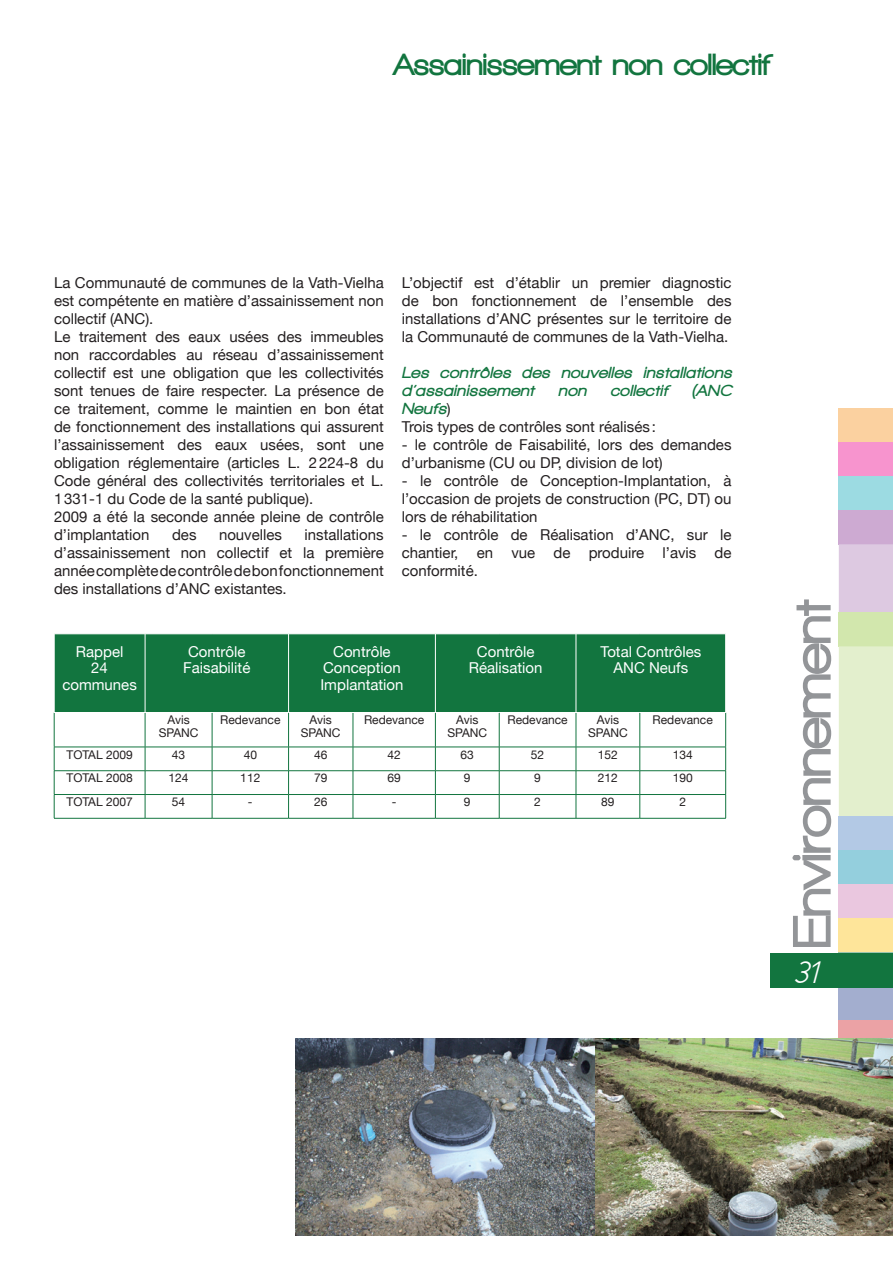
<style>
.page{position:relative;width:893px;height:1263px;background:#fff}
.page>*{position:absolute;margin:0;border:0;box-sizing:border-box;transform-origin:0 0}
.t1{font:900 55.5px "Walkway";color:#939598}
.t2{font:900 31.5px "Walkway";color:#12753f}
.t3{font:italic 31.5px "New Cicle Semi";color:#fff}
.t4{font:italic 900 16.5px/18px "Walkway";letter-spacing:.05em;color:#12753f}
.t5{font:15px/18px "Helvetica Neue";color:#231f20;text-align:justify}
.t6{font:15px/16.5px "Helvetica Neue";color:#fff;text-align:center}
.t7{font:12px/13.2px "Helvetica Neue";color:#231f20;text-align:center}
.s1{font-family:"Helvetica Neue";font-weight:400;font-style:normal;font-size:15px;color:#231f20}
</style>
<div class="page">
<div style="left:839px;top:408px;width:54px;height:34px;background:#fbd1a0"></div>
<div style="left:839px;top:442px;width:54px;height:34px;background:#f794ce"></div>
<div style="left:839px;top:476px;width:54px;height:34px;background:#9cdbe2"></div>
<div style="left:839px;top:510px;width:54px;height:34px;background:#cdaad2"></div>
<div style="left:839px;top:544px;width:54px;height:68px;background:#ddc9e1"></div>
<div style="left:839px;top:612px;width:54px;height:34px;background:#d2e7ad"></div>
<div style="left:839px;top:646px;width:54px;height:170px;background:#e3efcd"></div>
<div style="left:839px;top:816px;width:54px;height:34px;background:#b3c9e5"></div>
<div style="left:839px;top:850px;width:54px;height:34px;background:#94cfdd"></div>
<div style="left:839px;top:884px;width:54px;height:34px;background:#eac7df"></div>
<div style="left:839px;top:918px;width:54px;height:34px;background:#fee59a"></div>
<div style="left:839px;top:952px;width:54px;height:34px;background:#9bc5ae"></div>
<div style="left:839px;top:986px;width:54px;height:34px;background:#a3aecf"></div>
<div style="left:839px;top:1020px;width:54px;height:34px;background:#eba2a5"></div>
<img style="left:296px;top:1038px;width:597px;height:198px">
<div style="left:771px;top:953px;width:122px;height:34px;background:#12753f"></div>
<div style="left:55px;top:634px;width:670px;height:78px;background:#12753f"></div>
<hr style="left:54px;top:713px;width:1px;height:34px;background:#12753f">
<hr style="left:145px;top:713px;width:1px;height:34px;background:#12753f">
<hr style="left:212px;top:713px;width:1px;height:34px;background:#12753f">
<hr style="left:288px;top:713px;width:1px;height:34px;background:#12753f">
<hr style="left:353px;top:713px;width:1px;height:34px;background:#12753f">
<hr style="left:435px;top:713px;width:1px;height:34px;background:#12753f">
<hr style="left:499px;top:713px;width:1px;height:34px;background:#12753f">
<hr style="left:576px;top:713px;width:1px;height:34px;background:#12753f">
<hr style="left:640px;top:713px;width:1px;height:34px;background:#12753f">
<hr style="left:725px;top:713px;width:1px;height:34px;background:#12753f">
<hr style="left:54px;top:747px;width:91px;height:1px;background:#12753f">
<hr style="left:145px;top:747px;width:67px;height:1px;background:#12753f">
<hr style="left:212px;top:747px;width:77px;height:1px;background:#12753f">
<hr style="left:289px;top:747px;width:64px;height:1px;background:#12753f">
<hr style="left:353px;top:747px;width:82px;height:1px;background:#12753f">
<hr style="left:435px;top:747px;width:64px;height:1px;background:#12753f">
<hr style="left:499px;top:747px;width:77px;height:1px;background:#12753f">
<hr style="left:576px;top:747px;width:64px;height:1px;background:#12753f">
<hr style="left:640px;top:747px;width:86px;height:1px;background:#12753f">
<hr style="left:54px;top:770px;width:91px;height:1px;background:#12753f">
<hr style="left:145px;top:770px;width:67px;height:1px;background:#12753f">
<hr style="left:212px;top:770px;width:77px;height:1px;background:#12753f">
<hr style="left:289px;top:770px;width:64px;height:1px;background:#12753f">
<hr style="left:353px;top:770px;width:82px;height:1px;background:#12753f">
<hr style="left:435px;top:770px;width:64px;height:1px;background:#12753f">
<hr style="left:499px;top:770px;width:77px;height:1px;background:#12753f">
<hr style="left:576px;top:770px;width:64px;height:1px;background:#12753f">
<hr style="left:640px;top:770px;width:86px;height:1px;background:#12753f">
<hr style="left:54px;top:794px;width:91px;height:1px;background:#12753f">
<svg style="left:54px;top:747px;width:1px;height:71px"></svg>
<hr style="left:145px;top:794px;width:67px;height:1px;background:#12753f">
<svg style="left:145px;top:747px;width:1px;height:71px"></svg>
<hr style="left:212px;top:794px;width:77px;height:1px;background:#12753f">
<svg style="left:212px;top:747px;width:1px;height:71px"></svg>
<hr style="left:289px;top:794px;width:64px;height:1px;background:#12753f">
<svg style="left:288px;top:747px;width:1px;height:71px"></svg>
<hr style="left:353px;top:794px;width:82px;height:1px;background:#12753f">
<svg style="left:353px;top:747px;width:1px;height:71px"></svg>
<hr style="left:435px;top:794px;width:64px;height:1px;background:#12753f">
<svg style="left:435px;top:747px;width:1px;height:71px"></svg>
<hr style="left:499px;top:794px;width:77px;height:1px;background:#12753f">
<svg style="left:499px;top:747px;width:1px;height:71px"></svg>
<hr style="left:576px;top:794px;width:64px;height:1px;background:#12753f">
<svg style="left:576px;top:747px;width:1px;height:71px"></svg>
<hr style="left:640px;top:794px;width:86px;height:1px;background:#12753f">
<svg style="left:640px;top:747px;width:1px;height:71px"></svg>
<svg style="left:725px;top:747px;width:1px;height:71px"></svg>
<hr style="left:54px;top:818px;width:91px;height:1px;background:#12753f">
<hr style="left:145px;top:818px;width:67px;height:1px;background:#12753f">
<hr style="left:212px;top:818px;width:77px;height:1px;background:#12753f">
<hr style="left:289px;top:818px;width:64px;height:1px;background:#12753f">
<hr style="left:353px;top:818px;width:82px;height:1px;background:#12753f">
<hr style="left:435px;top:818px;width:64px;height:1px;background:#12753f">
<hr style="left:499px;top:818px;width:77px;height:1px;background:#12753f">
<hr style="left:576px;top:818px;width:64px;height:1px;background:#12753f">
<hr style="left:640px;top:818px;width:86px;height:1px;background:#12753f">
<hr style="left:145px;top:634px;width:1px;height:78px;background:#fff">
<hr style="left:288px;top:634px;width:1px;height:78px;background:#fff">
<hr style="left:435px;top:634px;width:1px;height:78px;background:#fff">
<hr style="left:576px;top:634px;width:1px;height:78px;background:#fff">
<h2 class="t2" style="left:394px;top:47px;width:378px">Assainissement non collectif</h2>
<p class="t5" style="left:54px;top:273px;width:331px;text-align:left">La Communauté de communes de la Vath-Vielha est compétente en matière d’assainissement non collectif (ANC).<br>Le traitement des eaux usées des immeubles non raccordables au réseau d’assainissement collectif est une obligation que les collectivités sont tenues de faire respecter. La présence de ce traitement, comme le maintien en bon état de fonctionnement des installations qui assurent l’assainissement des eaux usées, sont une obligation réglementaire (articles L. 2224-8 du Code général des collectivités territoriales et L.<br>1331-1 du Code de la santé publique).<br>2009 a été la seconde année pleine de contrôle d’implantation</p>
<p class="t5" style="left:54px;top:525px;width:331px;text-indent:251px">installations d’assainissement non collectif et la première année complète de contrôle de bon fonctionnement des installations d’ANC existantes.</p>
<p class="t5" style="left:172px;top:525px;width:26px">des</p>
<p class="t5" style="left:219px;top:525px;width:65px">nouvelles</p>
<p class="t5" style="left:402px;top:273px;width:331px">L’objectif est d’établir un premier diagnostic de bon fonctionnement de l’ensemble des installations d’ANC présentes sur le territoire de la Communauté de communes de la Vath-Vielha.</p>
<p class="t4" style="left:402px;top:363px;width:331px">Les contrôles des nouvelles installations d’assainissement</p>
<p class="t4" style="left:558px;top:381px;width:29px">non</p>
<p class="t4" style="left:610px;top:381px;width:59px">collectif</p>
<p class="t4" style="left:692px;top:381px;width:41px">(ANC</p>
<p class="t4" style="left:402px;top:399px;width:50px">Neufs<span class="s1">)</span></p>
<p class="t5" style="left:402px;top:417px;width:256px">Trois types de contrôles sont réalisés:</p>
<p class="t5" style="left:402px;top:435px;width:331px">- le contrôle de Faisabilité, lors des demandes d’urbanisme (CU ou DP, division de lot)</p>
<p class="t5" style="left:402px;top:471px;width:331px">- le contrôle de Conception-Implantation, à l’occasion de projets de construction (PC, DT) ou lors de réhabilitation</p>
<p class="t5" style="left:402px;top:525px;width:331px">- le contrôle de Réalisation d’ANC, sur le chantier, en vue de produire l’avis de conformité.</p>
<p class="t6" style="left:62px;top:643px;width:76px">Rappel<br>24 communes</p>
<p class="t6" style="left:183px;top:643px;width:69px">Contrôle<br>Faisabilité</p>
<p class="t6" style="left:320px;top:643px;width:85px">Contrôle<br>Conception<br>Implantation</p>
<p class="t6" style="left:469px;top:643px;width:75px">Contrôle<br>Réalisation</p>
<p class="t6" style="left:600px;top:643px;width:102px">Total Contrôles<br>ANC Neufs</p>
<p class="t7" style="left:159px;top:713px;width:41px">Avis<br>SPANC</p>
<p class="t7" style="left:220px;top:713px;width:62px">Redevance</p>
<p class="t7" style="left:301px;top:713px;width:41px">Avis<br>SPANC</p>
<p class="t7" style="left:364px;top:713px;width:62px">Redevance</p>
<p class="t7" style="left:447px;top:713px;width:41px">Avis<br>SPANC</p>
<p class="t7" style="left:507px;top:713px;width:62px">Redevance</p>
<p class="t7" style="left:588px;top:713px;width:41px">Avis<br>SPANC</p>
<p class="t7" style="left:653px;top:713px;width:62px">Redevance</p>
<p class="t7" style="left:66px;top:747px;width:68px">TOTAL 2009</p>
<p class="t7" style="left:172px;top:747px;width:15px">43</p>
<p class="t7" style="left:244px;top:747px;width:15px">40</p>
<p class="t7" style="left:314px;top:747px;width:15px">46</p>
<p class="t7" style="left:387px;top:747px;width:15px">42</p>
<p class="t7" style="left:461px;top:747px;width:15px">63</p>
<p class="t7" style="left:531px;top:747px;width:15px">52</p>
<p class="t7" style="left:598px;top:747px;width:22px">152</p>
<p class="t7" style="left:673px;top:747px;width:22px">134</p>
<p class="t7" style="left:66px;top:771px;width:68px">TOTAL 2008</p>
<p class="t7" style="left:169px;top:771px;width:22px">124</p>
<p class="t7" style="left:240px;top:771px;width:22px">112</p>
<p class="t7" style="left:314px;top:771px;width:15px">79</p>
<p class="t7" style="left:387px;top:771px;width:15px">69</p>
<p class="t7" style="left:464px;top:771px;width:8px">9</p>
<p class="t7" style="left:534px;top:771px;width:8px">9</p>
<p class="t7" style="left:598px;top:771px;width:22px">212</p>
<p class="t7" style="left:673px;top:771px;width:22px">190</p>
<p class="t7" style="left:66px;top:795px;width:68px">TOTAL 2007</p>
<p class="t7" style="left:172px;top:795px;width:15px">54</p>
<p class="t7" style="left:248px;top:795px;width:6px">-</p>
<p class="t7" style="left:314px;top:795px;width:15px">26</p>
<p class="t7" style="left:392px;top:795px;width:6px">-</p>
<p class="t7" style="left:464px;top:795px;width:8px">9</p>
<p class="t7" style="left:534px;top:795px;width:8px">2</p>
<p class="t7" style="left:601px;top:795px;width:15px">89</p>
<p class="t7" style="left:679px;top:795px;width:8px">2</p>
<h1 class="t1" style="left:782px;top:948px;width:351px;rotate:-90deg">Environnement</h1>
<h2 class="t3" style="left:794px;top:955px;width:25px">31</h2>
</div>
